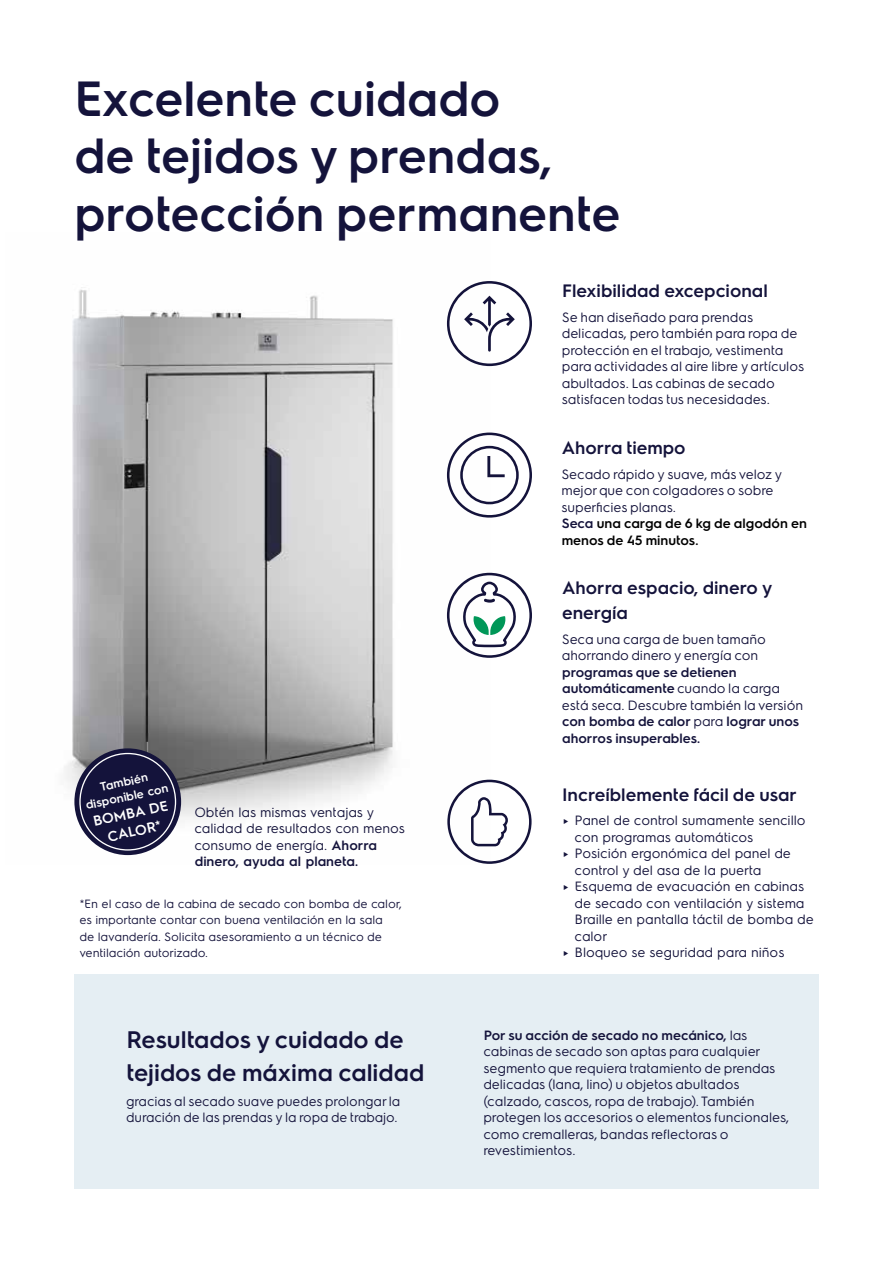
<style>
.page{position:relative;width:893px;height:1263px;background:#fff}
.page>*{position:absolute;margin:0;border:0;box-sizing:border-box;transform-origin:0 0}
.t1{font:600 49.5px/57.8px "Electrolux Sans";color:#14133b}
.t2{font:600 24px/33px "Electrolux Sans";color:#14133b}
.t3{font:600 18px/24.8px "Electrolux Sans";color:#14133b}
.t4{font:600 14.25px/18px "Electrolux Sans";color:#fff;text-align:center}
.t5{font:13.5px/16.5px "Electrolux Sans";color:#14133b}
.t6{font:600 13.5px/16.5px "Electrolux Sans";color:#14133b}
.t7{font:12px/16.5px "Electrolux Sans";color:#14133b}
.t8{font:600 12px/15px "Electrolux Sans";color:#fff;text-align:center}
.s1{font-weight:600}
.s2{font-weight:600;color:#000}
.s3{font-weight:400}
</style>
<div class="page">
<img style="left:64px;top:287px;width:426px;height:569px">
<div style="left:74px;top:974px;width:745px;height:214px;background:#e5eef3"></div>
<svg style="left:447px;top:780px;width:85px;height:84px"></svg>
<svg style="left:487px;top:456px;width:18px;height:21px"></svg>
<div style="left:460px;top:446px;width:59px;height:58px;border:3px solid #14133b;border-radius:50%"></div>
<div style="left:447px;top:433px;width:85px;height:85px;border:3px solid #14133b;border-radius:50%"></div>
<svg style="left:447px;top:573px;width:85px;height:85px"></svg>
<svg style="left:447px;top:281px;width:85px;height:85px"></svg>
<div style="left:74px;top:748px;width:107px;height:107px;background:#14133b;border-radius:50%"></div>
<h1 class="t1" style="left:74px;top:66px;width:547px">Excelente cuidado<br>de tejidos y prendas, protección permanente</h1>
<h3 class="t3" style="left:562px;top:277px;width:207px">Flexibilidad excepcional</h3>
<p class="t5" style="left:562px;top:308px;width:244px">Se han diseñado para prendas delicadas, pero también para ropa de protección en el trabajo, vestimenta para actividades al aire libre y artículos abultados. Las cabinas de secado satisfacen todas tus necesidades.</p>
<h3 class="t3" style="left:562px;top:434px;width:125px">Ahorra tiempo</h3>
<p class="t5" style="left:562px;top:465px;width:247px">Secado rápido y suave, más veloz y mejor que con colgadores o sobre superficies planas.<br><span class="s1">Seca</span> <span class="s2">una carga de 6 kg de algodón en menos de 45 minutos.</span></p>
<p class="t8" style="left:81px;top:782px;width:86px;rotate:-12deg">También disponible con</p>
<p class="t4" style="left:91px;top:811px;width:78px;rotate:-12deg">BOMBA DE<br>CALOR*</p>
<p class="t5" style="left:195px;top:803px;width:212px">Obtén las mismas ventajas y calidad de resultados con menos consumo de energía. <span class="s1">Ahorra dinero, ayuda al planeta.</span></p>
<p class="t7" style="left:80px;top:894px;width:324px">*En el caso de la cabina de secado con bomba de calor, es importante contar con buena ventilación en la sala<br>de lavandería. Solicita asesoramiento a un técnico de ventilación autorizado.</p>
<h2 class="t2" style="left:126px;top:1021px;width:299px">Resultados y cuidado de tejidos de máxima calidad</h2>
<p class="t5" style="left:126px;top:1092px;width:276px">gracias al secado suave puedes prolongar la duración de las prendas y la ropa de trabajo.</p>
<h3 class="t3" style="left:562px;top:574px;width:212px">Ahorra espacio, dinero y energía</h3>
<p class="t5" style="left:562px;top:630px;width:205px">Seca una carga de buen tamaño ahorrando dinero y energía con</p>
<p class="t6" style="left:562px;top:663px;width:243px">programas que se detienen automáticamente <span class="s3">cuando la carga está seca. Descubre también la versión </span>con bomba de calor <span class="s3">para</span> lograr unos ahorros insuperables.</p>
<h3 class="t3" style="left:562px;top:781px;width:236px">Increíblemente fácil de usar</h3>
<p class="t5" style="left:562px;top:811px;width:245px">► Panel de control sumamente sencillo</p>
<p class="t5" style="left:575px;top:828px;width:180px">con programas automáticos</p>
<p class="t5" style="left:562px;top:844px;width:231px">► Posición ergonómica del panel de</p>
<p class="t5" style="left:575px;top:861px;width:188px">control y del asa de la puerta</p>
<p class="t5" style="left:562px;top:877px;width:244px">► Esquema de evacuación en cabinas</p>
<p class="t5" style="left:575px;top:894px;width:232px">de secado con ventilación y sistema</p>
<p class="t5" style="left:575px;top:910px;width:241px">Braille en pantalla táctil de bomba de</p>
<p class="t5" style="left:575px;top:927px;width:34px">calor</p>
<p class="t5" style="left:562px;top:943px;width:224px">► Bloqueo se seguridad para niños</p>
<p class="t5" style="left:484px;top:1026px;width:307px"><span class="s1">Por su acción de secado no mecánico,</span> las cabinas de secado son aptas para cualquier segmento que requiera tratamiento de prendas delicadas (lana, lino) u objetos abultados (calzado, cascos, ropa de trabajo). También protegen los accesorios o elementos funcionales, como cremalleras, bandas reflectoras o revestimientos.</p>
</div>
